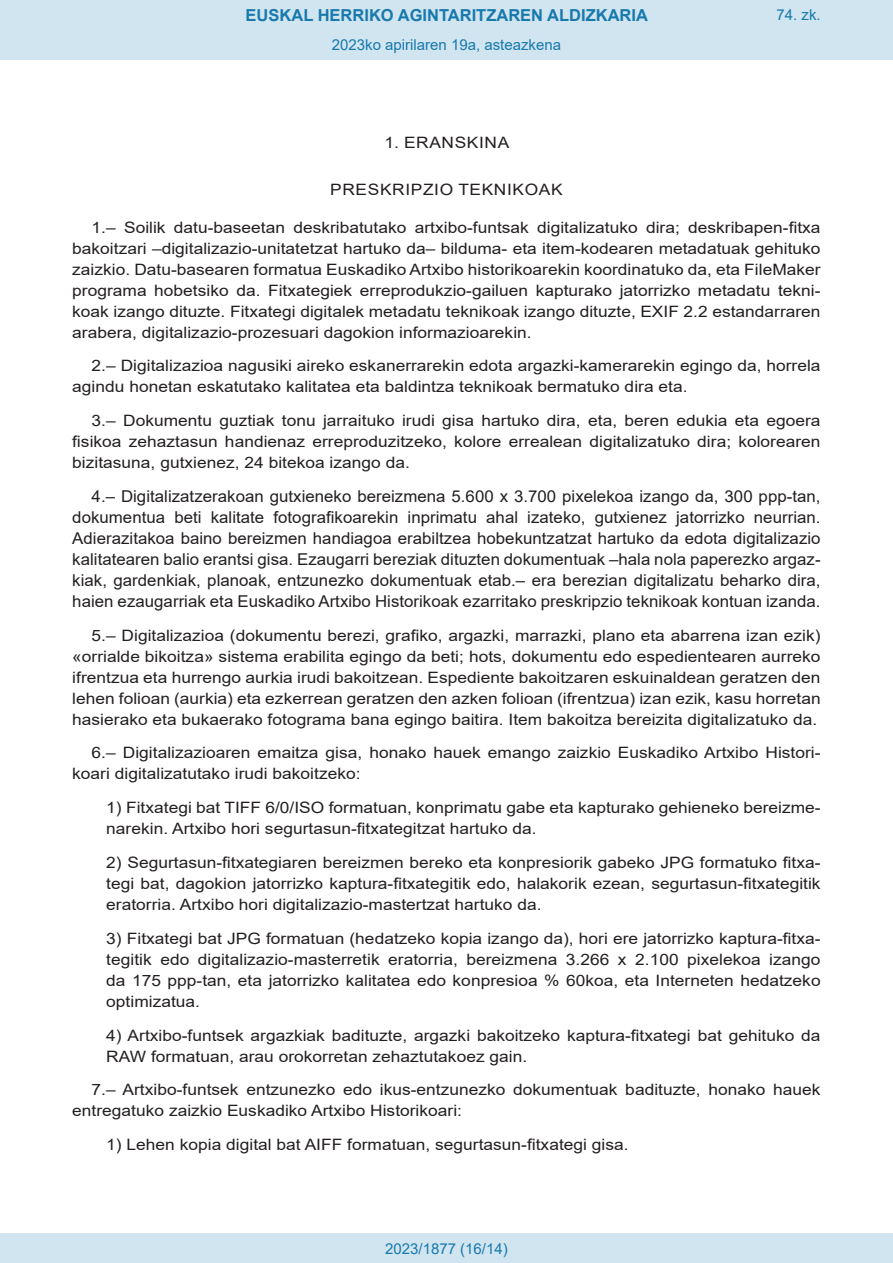
<style>
.page{position:relative;width:893px;height:1263px;background:#fff}
.page>*{position:absolute;margin:0;border:0;box-sizing:border-box;transform-origin:0 0}
.t1{font:700 16.5px "Arial";color:#1879ad}
.BOPVDetalle{font:16.35px/21px "Arial";color:#231f20;text-align:justify}
.BOPVDetalle-2{font:15.6px/21px "Arial";color:#231f20;text-align:justify;scale:1.11 1}
.BOPVDetalle1{font:15.6px/21px "Arial";color:#231f20;scale:1.11 1}
.BOPVClave{font:15.6px "Arial";letter-spacing:.035em;color:#231f20;scale:1.11 1}
.Paginacion_Centro{font:15px "Arial";color:#1879ad}
</style>
<div class="page">
<div style="left:0;top:0;width:893px;height:60px;background:#d0e5f0"></div>
<div style="left:0;top:1233px;width:893px;height:30px;background:#d0e5f0"></div>
<p class="t1" style="left:246px;top:3px;width:404px">EUSKAL HERRIKO AGINTARITZAREN ALDIZKARIA</p>
<p class="Paginacion_Centro" style="left:332px;top:35px;width:231px">2023ko apirilaren 19a, asteazkena</p>
<p class="Paginacion_Centro" style="left:776px;top:5px;width:46px">74. zk.</p>
<p class="BOPVClave" style="left:384px;top:132px;width:114px">1. ERANSKINA</p>
<p class="BOPVClave" style="left:330px;top:178px;width:211px">PRESKRIPZIO TEKNIKOAK</p>
<p class="BOPVDetalle-2" style="left:72px;top:217px;width:676px;text-indent:19px">1.– Soilik datu-baseetan deskribatutako artxibo-funtsak digitalizatuko dira; deskribapen-fitxa bakoitzari –digitalizazio-unitatetzat hartuko da– bilduma- eta item-kodearen metadatuak gehituko zaizkio. Datu-basearen formatua Euskadiko Artxibo historikoarekin koordinatuko da, eta FileMaker programa hobetsiko da. Fitxategiek erreprodukzio-gailuen kapturako jatorrizko metadatu tekni&shy;koak izango dituzte. Fitxategi digitalek metadatu teknikoak izango dituzte, EXIF 2.2 estandarraren arabera, digitalizazio-prozesuari dagokion informazioarekin.</p>
<p class="BOPVDetalle-2" style="left:72px;top:355px;width:676px;text-indent:19px">2.– Digitalizazioa nagusiki aireko eskanerrarekin edota argazki-kamerarekin egingo da, horrela agindu honetan eskatutako kalitatea eta baldintza teknikoak bermatuko dira eta.</p>
<p class="BOPVDetalle-2" style="left:72px;top:410px;width:676px;text-indent:19px">3.– Dokumentu guztiak tonu jarraituko irudi gisa hartuko dira, eta, beren edukia eta egoera fisikoa zehaztasun handienaz erreproduzitzeko, kolore errealean digitalizatuko dira; kolorearen bizitasuna, gutxienez, 24 bitekoa izango da.</p>
<p class="BOPVDetalle" style="left:72px;top:486px;width:750px;text-indent:19px">4.– Digitalizatzerakoan gutxieneko bereizmena 5.600 x 3.700 pixelekoa izango da, 300 ppp-tan, dokumentua beti kalitate fotografikoarekin inprimatu ahal izateko, gutxienez jatorrizko neurrian.<br>Adierazitakoa baino bereizmen handiagoa erabiltzea hobekuntzatzat hartuko da edota digitalizazio kalitatearen balio erantsi gisa. Ezaugarri bereziak dituzten dokumentuak –hala nola paperezko argaz&shy;kiak, gardenkiak, planoak, entzunezko dokumentuak etab.– era berezian digitalizatu beharko dira, haien ezaugarriak eta Euskadiko Artxibo Historikoak ezarritako preskripzio teknikoak kontuan izanda.</p>
<p class="BOPVDetalle-2" style="left:72px;top:625px;width:676px;text-indent:19px">5.– Digitalizazioa (dokumentu berezi, grafiko, argazki, marrazki, plano eta abarrena izan ezik) «orrialde bikoitza» sistema erabilita egingo da beti; hots, dokumentu edo espedientearen aurreko ifrentzua eta hurrengo aurkia irudi bakoitzean. Espediente bakoitzaren eskuinaldean geratzen den lehen folioan (aurkia) eta ezkerrean geratzen den azken folioan (ifrentzua) izan ezik, kasu horretan hasierako eta bukaerako fotograma bana egingo baitira. Item bakoitza bereizita digitalizatuko da.</p>
<p class="BOPVDetalle-2" style="left:72px;top:742px;width:676px;text-indent:19px">6.– Digitalizazioaren emaitza gisa, honako hauek emango zaizkio Euskadiko Artxibo Histori&shy;koari digitalizatutako irudi bakoitzeko:</p>
<p class="BOPVDetalle1" style="left:106px;top:797px;width:645px">1) Fitxategi bat TIFF 6/0/ISO formatuan, konprimatu gabe eta kapturako gehieneko bereizme&shy;narekin. Artxibo hori segurtasun-fitxategitzat hartuko da.</p>
<p class="BOPVDetalle1" style="left:106px;top:852px;width:645px;text-align:justify">2) Segurtasun-fitxategiaren bereizmen bereko eta konpresiorik gabeko JPG formatuko fitxa&shy;tegi bat, dagokion jatorrizko kaptura-fitxategitik edo, halakorik ezean, segurtasun-fitxategitik eratorria. Artxibo hori digitalizazio-mastertzat hartuko da.</p>
<p class="BOPVDetalle1" style="left:106px;top:928px;width:645px;text-align:justify">3) Fitxategi bat JPG formatuan (hedatzeko kopia izango da), hori ere jatorrizko kaptura-fitxa&shy;tegitik edo digitalizazio-masterretik eratorria, bereizmena 3.266 x 2.100 pixelekoa izango da 175 ppp-tan, eta jatorrizko kalitatea edo konpresioa % 60koa, eta Interneten hedatzeko optimizatua.</p>
<p class="BOPVDetalle1" style="left:106px;top:1024px;width:645px">4) Artxibo-funtsek argazkiak badituzte, argazki bakoitzeko kaptura-fitxategi bat gehituko da<br>RAW formatuan, arau orokorretan zehaztutakoez gain.</p>
<p class="BOPVDetalle-2" style="left:72px;top:1079px;width:676px;text-indent:19px">7.– Artxibo-funtsek entzunezko edo ikus-entzunezko dokumentuak badituzte, honako hauek entregatuko zaizkio Euskadiko Artxibo Historikoari:</p>
<p class="BOPVDetalle1" style="left:106px;top:1134px;width:472px">1) Lehen kopia digital bat AIFF formatuan, segurtasun-fitxategi gisa.</p>
<p class="Paginacion_Centro" style="left:385px;top:1238px;width:124px">2023/1877 (16/14)</p>
</div>
